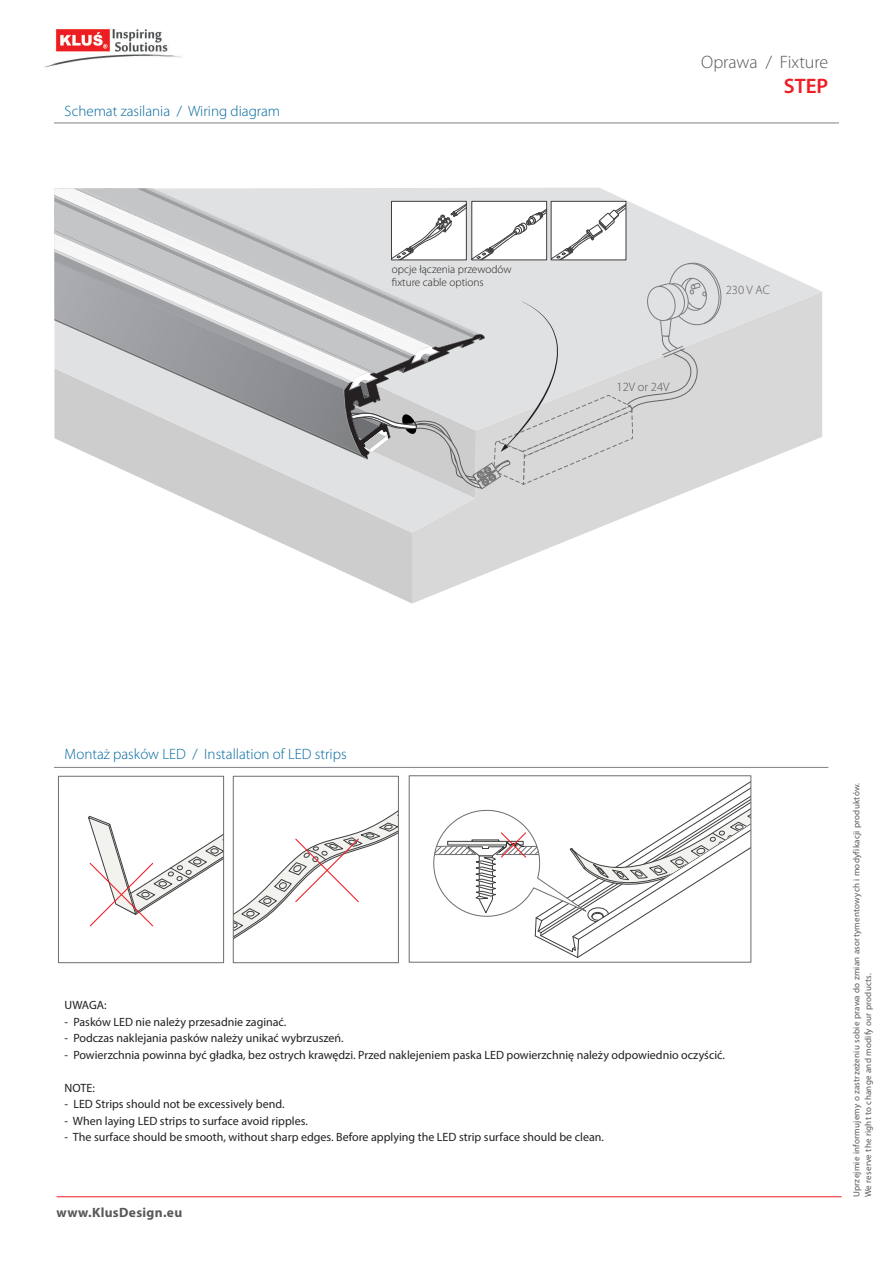
<style>
.page{position:relative;width:893px;height:1263px;background:#fff}
.page>*{position:absolute;margin:0;border:0;box-sizing:border-box;transform-origin:0 0}
.t1{font:600 21px "Myriad Pro";color:#ee1d23}
.t2{font:300 18px "Myriad Pro";color:#57585a}
.t3{font:300 15px "Myriad Pro";color:#00679d}
.t4{font:700 13.5px "Myriad Pro";letter-spacing:.025em;color:#57585a}
.t5{font:300 12.45px "Myriad Pro";color:#231f20}
.t6{font:12px "Myriad Pro";color:#231f20}
.t7{font:300 11.25px/13.5px "Myriad Pro";color:#231f20}
.t8{font:9px/11.4px "Myriad Pro";letter-spacing:.025em;color:#57585a}
</style>
<div class="page">
<hr style="left:57px;top:1196px;width:785px;height:1px;background:#ee1d23">
<img style="left:45px;top:29px;width:138px;height:39px">
<hr style="left:54px;top:123px;width:785px;height:1px;background:#808285">
<hr style="left:54px;top:767px;width:774px;height:1px;background:#808285">
<svg style="left:88px;top:815px;width:134px;height:112px"></svg>
<div style="left:58px;top:776px;width:166px;height:187px;border:1px solid #6c6d70"></div>
<svg style="left:235px;top:811px;width:162px;height:127px"></svg>
<div style="left:233px;top:776px;width:166px;height:187px;border:1px solid #6c6d70"></div>
<svg style="left:433px;top:782px;width:316px;height:176px"></svg>
<div style="left:409px;top:775px;width:342px;height:187px;border:1px solid #6c6d70"></div>
<svg style="left:725px;top:431px;width:97px;height:45px;fill:#d8d8d8"></svg>
<svg style="left:484px;top:187px;width:338px;height:244px"></svg>
<svg style="left:54px;top:189px;width:369px;height:12px;background:#dadbdc"></svg>
<svg style="left:54px;top:201px;width:671px;height:403px"></svg>
<p class="t3" style="left:65px;top:103px;width:217px">Schemat zasilania / Wiring diagram</p>
<p class="t7" style="left:392px;top:263px;width:121px">opcje łączenia przewodów fixture cable options</p>
<p class="t2" style="left:701px;top:52px;width:129px">Oprawa / Fixture</p>
<p class="t1" style="left:784px;top:72px;width:46px">STEP</p>
<p class="t5" style="left:617px;top:380px;width:54px">12V or 24V</p>
<p class="t5" style="left:726px;top:283px;width:46px">230 V AC</p>
<p class="t3" style="left:65px;top:746px;width:283px">Montaż pasków LED / Installation of LED strips</p>
<p class="t6" style="left:65px;top:998px;width:43px">UWAGA:</p>
<p class="t6" style="left:65px;top:1014px;width:223px">- Pasków LED nie należy przesadnie zaginać.</p>
<p class="t6" style="left:65px;top:1031px;width:281px">- Podczas naklejania pasków należy unikać wybrzuszeń.</p>
<p class="t6" style="left:65px;top:1047px;width:662px">- Powierzchnia powinna być gładka, bez ostrych krawędzi. Przed naklejeniem paska LED powierzchnię należy odpowiednio oczyścić.</p>
<p class="t6" style="left:65px;top:1080px;width:32px">NOTE:</p>
<p class="t6" style="left:65px;top:1097px;width:221px">- LED Strips should not be excessively bend.</p>
<p class="t6" style="left:65px;top:1113px;width:245px">- When laying LED strips to surface avoid ripples.</p>
<p class="t6" style="left:65px;top:1130px;width:541px">- The surface should be smooth, without sharp edges. Before applying the LED strip surface should be clean.</p>
<p class="t4" style="left:57px;top:1204px;width:127px">www.KlusDesign.eu</p>
<p class="t8" style="left:851px;top:1197px;width:416px;rotate:-90deg">Uprzejmie informujemy o zastrzeżeniu sobie prawa do zmian asortymentowych i modyfikacji produktów.<br>We reserve the right to change and modify our products.</p>
</div>
